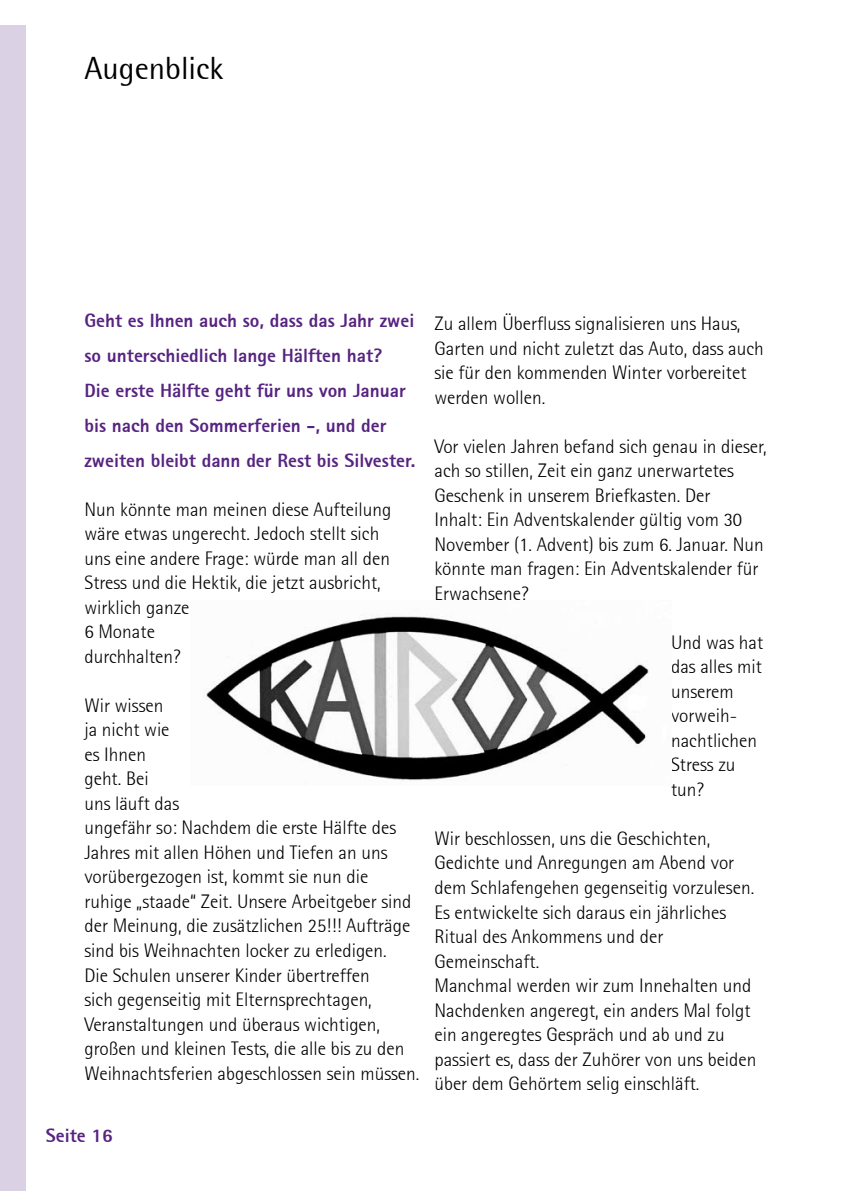
<style>
.page{position:relative;width:844px;height:1191px;background:#fff}
.page>*{position:absolute;margin:0;border:0;box-sizing:border-box;transform-origin:0 0}
.t1{font:31.5px "Rotis Semi Sans";color:#000}
.t2{font:300 19.25px/24.5px "Rotis Semi Sans";color:#000}
.t3{font:19.25px/35px "Rotis Sans Serif Extra Bold 75";color:#572381}
</style>
<div class="page">
<div style="left:0;top:26px;width:26px;height:1165px;background:#dbd1e5"></div>
<img style="left:206px;top:614px;width:443px;height:167px">
<h1 class="t1" style="left:84px;top:50px;width:141px">Augenblick</h1>
<p class="t3" style="left:84px;top:302px;width:332px">Geht es Ihnen auch so, dass das Jahr zwei so unterschiedlich lange Hälften hat?<br>Die erste Hälfte geht für uns von Januar bis nach den Sommerferien -, und der zweiten bleibt dann der Rest bis Silvester.</p>
<p class="t2" style="left:84px;top:497px;width:308px">Nun könnte man meinen diese Aufteilung wäre etwas ungerecht. Jedoch stellt sich uns eine andere Frage: würde man all den<br>Stress und die Hektik, die jetzt ausbricht, wirklich ganze<br>6 Monate<br>durchhalten?</p>
<p class="t2" style="left:84px;top:693px;width:336px">Wir wissen<br>ja nicht wie<br>es Ihnen<br>geht. Bei<br>uns läuft das<br>ungefähr so: Nachdem die erste Hälfte des<br>Jahres mit allen Höhen und Tiefen an uns vorübergezogen ist, kommt sie nun die ruhige „staade“ Zeit. Unsere Arbeitgeber sind der Meinung, die zusätzlichen 25!!! Aufträge sind bis Weihnachten locker zu erledigen.<br>Die Schulen unserer Kinder übertreffen<br>sich gegenseitig mit Elternsprechtagen,<br>Veranstaltungen und überaus wichtigen, großen und kleinen Tests, die alle bis zu den<br>Weihnachtsferien abgeschlossen sein müssen.</p>
<p class="t3" style="left:46px;top:1117px;width:69px">Seite 16</p>
<p class="t2" style="left:434px;top:311px;width:331px">Zu allem Überfluss signalisieren uns Haus, Garten und nicht zuletzt das Auto, dass auch sie für den kommenden Winter vorbereitet werden wollen.</p>
<p class="t2" style="left:434px;top:434px;width:334px">Vor vielen Jahren befand sich genau in dieser, ach so stillen, Zeit ein ganz unerwartetes Geschenk in unserem Briefkasten. Der<br>Inhalt: Ein Adventskalender gültig vom 30<br>November (1. Advent) bis zum 6. Januar. Nun könnte man fragen: Ein Adventskalender für Erwachsene?</p>
<p class="t2" style="left:671px;top:630px;width:94px">Und was hat das alles mit unserem vorweih&shy;nachtlichen<br>Stress zu tun?</p>
<p class="t2" style="left:434px;top:826px;width:323px">Wir beschlossen, uns die Geschichten, Gedichte und Anregungen am Abend vor dem Schlafengehen gegenseitig vorzulesen.<br>Es entwickelte sich daraus ein jährliches Ritual des Ankommens und der Gemeinschaft.<br>Manchmal werden wir zum Innehalten und Nachdenken angeregt, ein anders Mal folgt ein angeregtes Gespräch und ab und zu passiert es, dass der Zuhörer von uns beiden über dem Gehörtem selig einschläft.</p>
</div>
